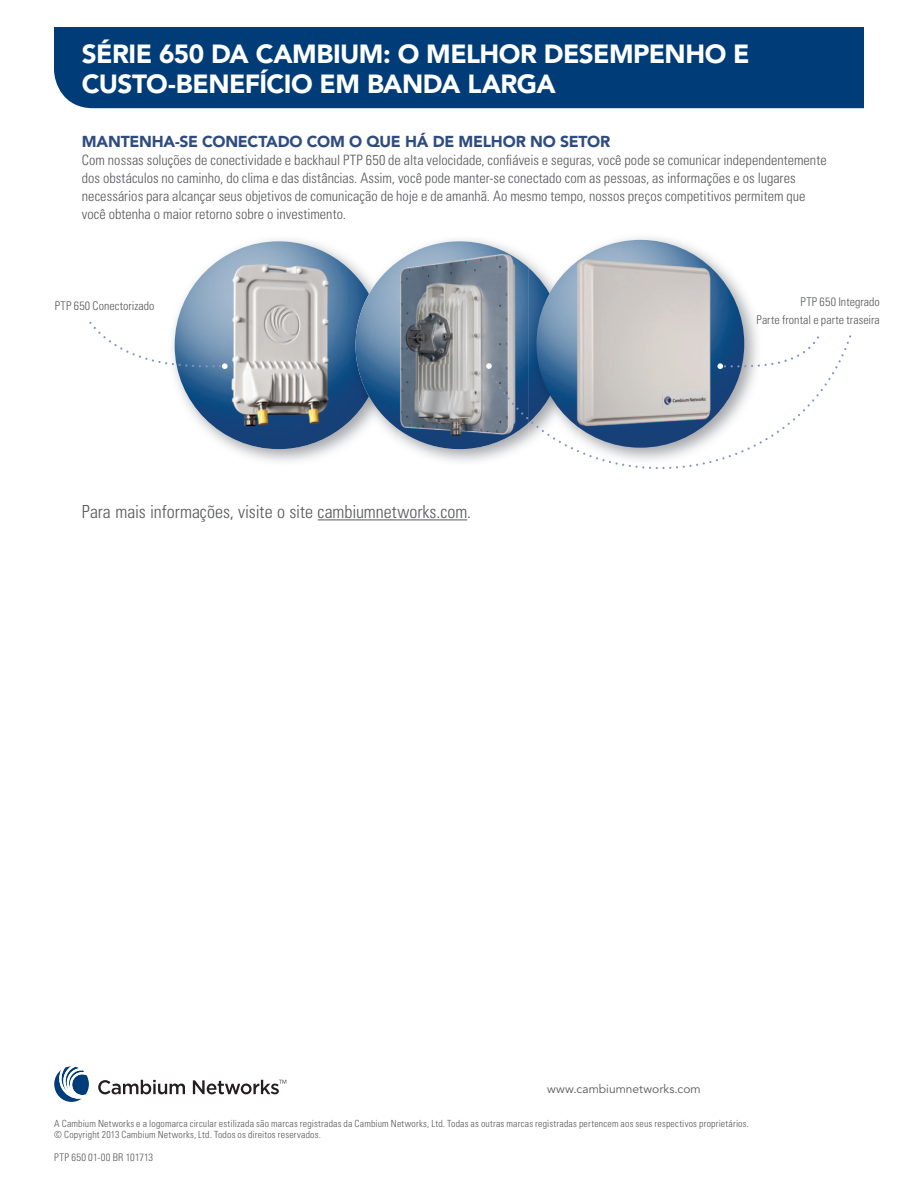
<style>
.page{position:relative;width:918px;height:1188px;background:#fff}
.page>*{position:absolute;margin:0;border:0;box-sizing:border-box;transform-origin:0 0}
.t1{font:900 26.1px/30px "Avenir LT Std";letter-spacing:-.02em;color:#fff}
.t2{font:300 condensed 18px "Univers LT Std";color:#57585a}
.t3{font:900 15.75px "Avenir LT Std";letter-spacing:-.015em;color:#2f4c81}
.t4{font:300 condensed 14.25px/18px "Univers LT Std";color:#57585a}
.t5{font:300 condensed 12px/18px "Univers LT Std";letter-spacing:.005em;color:#57585a;text-align:right}
.t6{font:12px "Avenir LT Std";color:#57585a}
.t7{font:300 condensed 10.5px "Univers LT Std";letter-spacing:.02em;color:#57585a}
.t8{font:300 condensed 9.9px/10.5px "Univers LT Std";letter-spacing:.02em;color:#57585a}
</style>
<div class="page">
<img style="left:175px;top:241px;width:173px;height:208px">
<img style="left:399px;top:239px;width:130px;height:223px">
<img style="left:348px;top:256px;width:51px;height:190px">
<img style="left:348px;top:268px;width:21px;height:155px">
<img style="left:363px;top:241px;width:96px;height:65px">
<img style="left:580px;top:237px;width:176px;height:93px">
<img style="left:529px;top:268px;width:34px;height:62px">
<img style="left:536px;top:240px;width:208px;height:208px;border-radius:104px">
<svg style="left:488px;top:374px;width:346px;height:95px"></svg>
<svg style="left:89px;top:317px;width:139px;height:52px"></svg>
<svg style="left:485px;top:330px;width:367px;height:44px"></svg>
<div style="left:54px;top:27px;width:810px;height:81px;background:#003d78"></div>
<svg style="left:98px;top:1080px;width:87px;height:14px"></svg>
<svg style="left:193px;top:1080px;width:93px;height:14px"></svg>
<svg style="left:54px;top:1066px;width:35px;height:36px"></svg>
<hr style="left:318px;top:519px;width:149px;height:1px;background:#57585a">
<h1 class="t1" style="left:82px;top:39px;width:669px">SÉRIE 650 DA CAMBIUM: O MELHOR DESEMPENHO E<br>CUSTO-BENEFÍCIO EM BANDA LARGA</h1>
<p class="t3" style="left:82px;top:132px;width:530px">MANTENHA-SE CONECTADO COM O QUE HÁ DE MELHOR NO SETOR</p>
<p class="t4" style="left:82px;top:151px;width:746px">Com nossas soluções de conectividade e backhaul PTP 650 de alta velocidade, confiáveis e seguras, você pode se comunicar independentemente dos obstáculos no caminho, do clima e das distâncias. Assim, você pode manter-se conectado com as pessoas, as informações e os lugares necessários para alcançar seus objetivos de comunicação de hoje e de amanhã. Ao mesmo tempo, nossos preços competitivos permitem que você obtenha o maior retorno sobre o investimento.</p>
<p class="t5" style="left:55px;top:297px;width:101px">PTP 650 Conectorizado</p>
<p class="t5" style="left:757px;top:293px;width:125px">PTP 650 Integrado<br>Parte frontal e parte traseira</p>
<p class="t2" style="left:82px;top:501px;width:391px">Para mais informações, visite o site cambiumnetworks.com.</p>
<p class="t6" style="left:547px;top:1082px;width:155px">www.cambiumnetworks.com</p>
<p class="t8" style="left:54px;top:1118px;width:696px">A Cambium Networks e a logomarca circular estilizada são marcas registradas da Cambium Networks, Ltd. Todas as outras marcas registradas pertencem aos seus respectivos proprietários. © Copyright 2013 Cambium Networks, Ltd. Todos os direitos reservados.</p>
<p class="t7" style="left:54px;top:1151px;width:101px">PTP 650 01-00 BR 101713</p>
</div>
